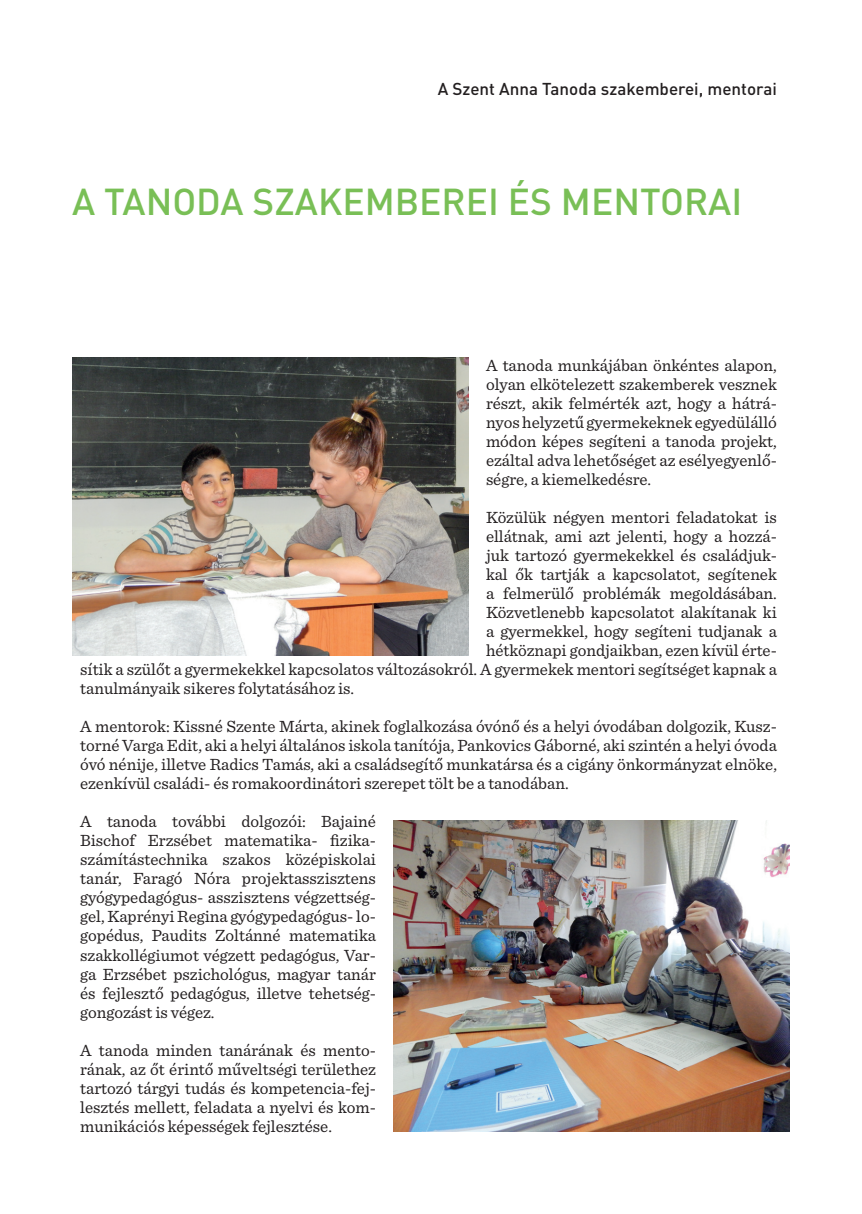
<style>
.page{position:relative;width:862px;height:1214px;background:#fff}
.page>*{position:absolute;margin:0;border:0;box-sizing:border-box;transform-origin:0 0}
.t1{font:500 37px "DIN Pro";color:#79bf56}
.t2{font:17px/19px "Sentinel";color:#231f20;text-align:justify}
.t3{font:500 17px "DIN Pro";color:#231f20}
</style>
<div class="page">
<img style="left:72px;top:357px;width:397px;height:298px">
<img style="left:393px;top:820px;width:397px;height:311px">
<p class="t3" style="left:438px;top:77px;width:341px">A Szent Anna Tanoda szakemberei, mentorai</p>
<h1 class="t1" style="left:72px;top:177px;width:672px">A TANODA SZAKEMBEREI ÉS MENTORAI</h1>
<p class="t2" style="left:486px;top:355px;width:292px">A tanoda munkájában önkéntes alapon, olyan elkötelezett szakemberek vesznek részt, akik felmérték azt, hogy a hátrá&shy;nyos helyzetű gyermekeknek egyedülálló módon képes segíteni a tanoda projekt, ezáltal adva lehetőséget az esélyegyenlő&shy;ségre, a kiemelkedésre.</p>
<p class="t2" style="left:486px;top:507px;width:292px">Közülük négyen mentori feladatokat is</p>
<p class="t2" style="left:486px;top:526px;width:292px">ellátnak, ami azt jelenti, hogy a hozzá-</p>
<p class="t2" style="left:486px;top:545px;width:292px">juk tartozó gyermekekkel és családjuk-</p>
<p class="t2" style="left:486px;top:564px;width:292px">kal ők tartják a kapcsolatot, segítenek</p>
<p class="t2" style="left:486px;top:583px;width:292px">a felmerülő problémák megoldásában.</p>
<p class="t2" style="left:486px;top:602px;width:292px">Közvetlenebb kapcsolatot alakítanak ki</p>
<p class="t2" style="left:486px;top:621px;width:292px">a gyermekkel, hogy segíteni tudjanak a</p>
<p class="t2" style="left:486px;top:640px;width:292px">hétköznapi gondjaikban, ezen kívül érte-</p>
<p class="t2" style="left:80px;top:659px;width:698px">sítik a szülőt a gyermekekkel kapcsolatos változásokról. A gyermekek mentori segítséget kapnak a</p>
<p class="t2" style="left:80px;top:678px;width:275px">tanulmányaik sikeres folytatásához is.</p>
<p class="t2" style="left:80px;top:716px;width:698px">A mentorok: Kissné Szente Márta, akinek foglalkozása óvónő és a helyi óvodában dolgozik, Kusz&shy;torné Varga Edit, aki a helyi általános iskola tanítója, Pankovics Gáborné, aki szintén a helyi óvoda óvó nénije, illetve Radics Tamás, aki a családsegítő munkatársa és a cigány önkormányzat elnöke, ezenkívül családi- és romakoordinátori szerepet tölt be a tanodában.</p>
<p class="t2" style="left:80px;top:811px;width:297px">A tanoda további dolgozói: Bajainé Bischof Erzsébet matematika- fizika&shy;számítástechnika szakos középiskolai tanár, Faragó Nóra projektasszisztens gyógypedagógus- asszisztens végzettség&shy;gel, Kaprényi Regina gyógypedagógus- lo&shy;gopédus, Paudits Zoltánné matematika szakkollégiumot végzett pedagógus, Var&shy;ga Erzsébet pszichológus, magyar tanár és fejlesztő pedagógus, illetve tehetség&shy;gongozást is végez.</p>
<p class="t2" style="left:80px;top:1039px;width:297px">A tanoda minden tanárának és mento&shy;rának, az őt érintő műveltségi területhez tartozó tárgyi tudás és kompetencia-fej&shy;lesztés mellett, feladata a nyelvi és kom&shy;munikációs képességek fejlesztése.</p>
</div>
